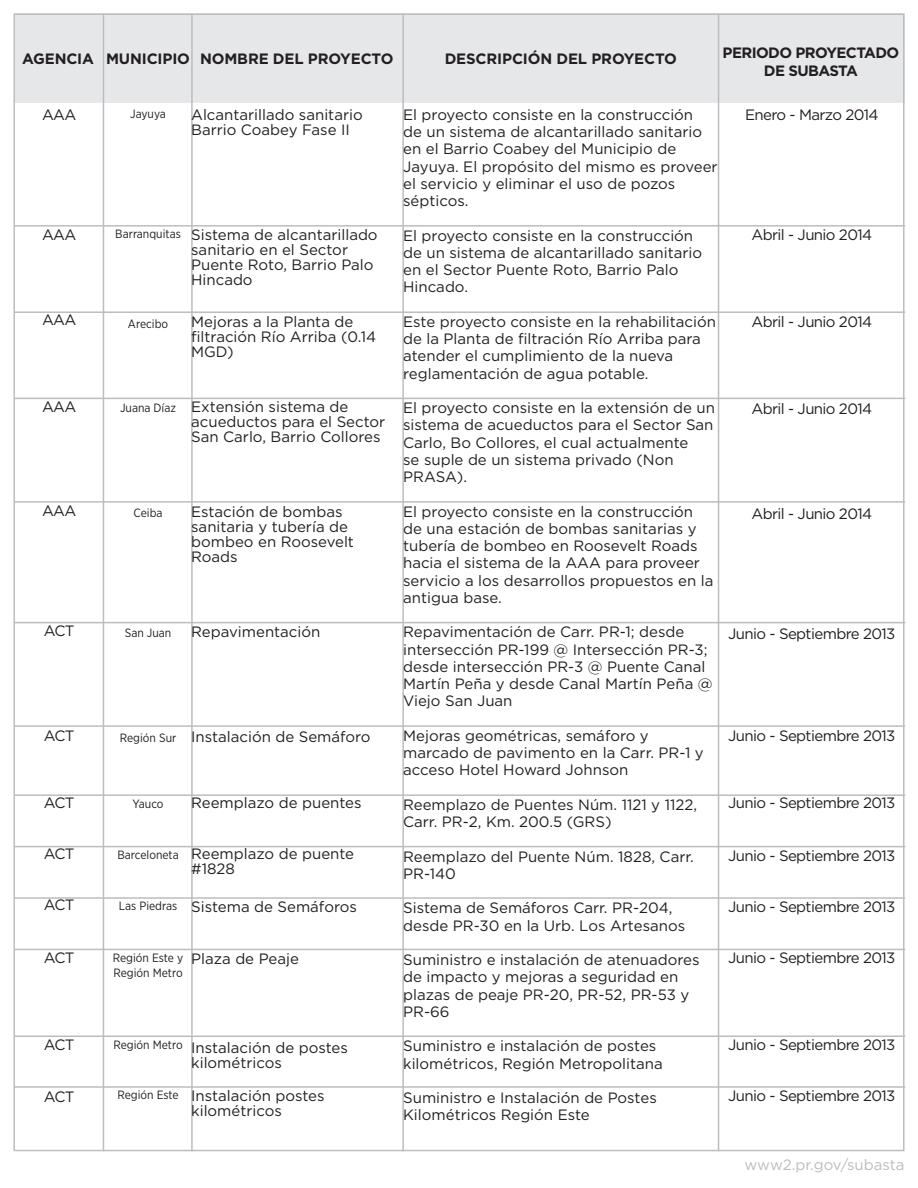
<style>
.page{position:relative;width:918px;height:1188px;background:#fff}
.page>*{position:absolute;margin:0;border:0;box-sizing:border-box;transform-origin:0 0}
.t1{font:15px/17.2px "Gotham";color:#231f20}
.t2{font:15px "Gotham";letter-spacing:-.04em;color:#231f20}
.t3{font:700 15px "Gotham";letter-spacing:-.01em;color:#231f20}
.t4{font:700 15px/18px "Gotham";letter-spacing:-.04em;color:#231f20;text-align:center}
.t5{font:15px "Gotham";color:#bcbdc0}
.t6{font:12px "Gotham Narrow";color:#231f20}
</style>
<div class="page">
<div style="left:14px;top:14px;width:89px;height:89px;background:#e6e7e9"></div>
<div style="left:103px;top:14px;width:90px;height:89px;background:#e6e7e9"></div>
<div style="left:193px;top:14px;width:211px;height:89px;background:#e6e7e9"></div>
<div style="left:404px;top:14px;width:315px;height:89px;background:#e6e7e9"></div>
<div style="left:719px;top:14px;width:185px;height:89px;background:#e6e7e9"></div>
<hr style="left:103px;top:14px;width:1px;height:1137px;background:#bcbdc0">
<hr style="left:191px;top:14px;width:2px;height:1137px;background:#bcbdc0">
<hr style="left:402px;top:14px;width:2px;height:1137px;background:#bcbdc0">
<hr style="left:718px;top:14px;width:1px;height:1137px;background:#bcbdc0">
<hr style="left:15px;top:225px;width:890px;height:2px;background:#bcbdc0">
<hr style="left:15px;top:311px;width:890px;height:2px;background:#bcbdc0">
<hr style="left:15px;top:398px;width:890px;height:1px;background:#bcbdc0">
<hr style="left:15px;top:501px;width:890px;height:2px;background:#bcbdc0">
<hr style="left:15px;top:622px;width:890px;height:1px;background:#bcbdc0">
<hr style="left:15px;top:725px;width:890px;height:2px;background:#bcbdc0">
<hr style="left:15px;top:794px;width:890px;height:2px;background:#bcbdc0">
<hr style="left:15px;top:846px;width:890px;height:1px;background:#bcbdc0">
<hr style="left:15px;top:897px;width:890px;height:2px;background:#bcbdc0">
<hr style="left:15px;top:949px;width:890px;height:1px;background:#bcbdc0">
<hr style="left:15px;top:1036px;width:890px;height:1px;background:#bcbdc0">
<hr style="left:15px;top:1086px;width:890px;height:2px;background:#bcbdc0">
<p class="t3" style="left:22px;top:49px;width:373px">AGENCIA MUNICIPIO NOMBRE DEL PROYECTO</p>
<p class="t3" style="left:445px;top:49px;width:234px">DESCRIPCIÓN DEL PROYECTO</p>
<p class="t4" style="left:723px;top:44px;width:178px">PERIODO PROYECTADO<br>DE SUBASTA</p>
<p class="t1" style="left:42px;top:106px;width:36px">AAA</p>
<p class="t1" style="left:42px;top:226px;width:36px">AAA</p>
<p class="t1" style="left:42px;top:311px;width:36px">AAA</p>
<p class="t1" style="left:42px;top:398px;width:36px">AAA</p>
<p class="t1" style="left:42px;top:502px;width:36px">AAA</p>
<p class="t1" style="left:44px;top:622px;width:32px">ACT</p>
<p class="t1" style="left:44px;top:727px;width:32px">ACT</p>
<p class="t1" style="left:44px;top:794px;width:32px">ACT</p>
<p class="t1" style="left:44px;top:845px;width:32px">ACT</p>
<p class="t1" style="left:44px;top:896px;width:32px">ACT</p>
<p class="t1" style="left:44px;top:949px;width:32px">ACT</p>
<p class="t1" style="left:44px;top:1036px;width:32px">ACT</p>
<p class="t1" style="left:44px;top:1088px;width:32px">ACT</p>
<p class="t6" style="left:130px;top:106px;width:37px">Jayuya</p>
<p class="t1" style="left:191px;top:107px;width:173px;line-height:15px">Alcantarillado sanitario<br>Barrio Coabey Fase II</p>
<p class="t6" style="left:115px;top:226px;width:67px">Barranquitas</p>
<p class="t6" style="left:128px;top:316px;width:42px">Arecibo</p>
<p class="t1" style="left:191px;top:227px;width:188px;line-height:15px">Sistema de alcantarillado sanitario en el Sector<br>Puente Roto, Barrio Palo<br>Hincado</p>
<p class="t1" style="left:191px;top:314px;width:187px;line-height:15px">Mejoras a la Planta de filtración Río Arriba (0.14<br>MGD)</p>
<p class="t6" style="left:120px;top:400px;width:58px">Juana Díaz</p>
<p class="t1" style="left:191px;top:400px;width:196px;line-height:15px">Extensión sistema de acueductos para el Sector<br>San Carlo, Barrio Collores</p>
<p class="t6" style="left:134px;top:505px;width:31px">Ceiba</p>
<p class="t1" style="left:191px;top:505px;width:164px;line-height:15px">Estación de bombas sanitaria y tubería de bombeo en Roosevelt<br>Roads</p>
<p class="t6" style="left:125px;top:625px;width:48px">San Juan</p>
<p class="t1" style="left:191px;top:623px;width:131px">Repavimentación</p>
<p class="t6" style="left:120px;top:730px;width:58px">Región Sur</p>
<p class="t1" style="left:191px;top:728px;width:181px">Instalación de Semáforo</p>
<p class="t6" style="left:133px;top:796px;width:33px">Yauco</p>
<p class="t6" style="left:117px;top:847px;width:63px">Barceloneta</p>
<p class="t6" style="left:119px;top:898px;width:60px">Las Piedras</p>
<p class="t1" style="left:191px;top:794px;width:172px">Reemplazo de puentes</p>
<p class="t1" style="left:191px;top:847px;width:164px;line-height:15px">Reemplazo de puente #1828</p>
<p class="t1" style="left:191px;top:898px;width:167px">Sistema de Semáforos</p>
<p class="t6" style="left:113px;top:951px;width:72px">Región Este y</p>
<p class="t6" style="left:113px;top:966px;width:71px">Región Metro</p>
<p class="t1" style="left:191px;top:950px;width:109px">Plaza de Peaje</p>
<p class="t6" style="left:113px;top:1038px;width:71px">Región Metro</p>
<p class="t6" style="left:117px;top:1087px;width:63px">Región Este</p>
<p class="t1" style="left:191px;top:1040px;width:158px;line-height:15px">Instalación de postes kilométricos</p>
<p class="t1" style="left:191px;top:1088px;width:135px;line-height:15px">Instalación postes kilométricos</p>
<p class="t1" style="left:403px;top:106px;width:316px">El proyecto consiste en la construcción<br>de un sistema de alcantarillado sanitario en el Barrio Coabey del Municipio de Jayuya. El propósito del mismo es proveer el servicio y eliminar el uso de pozos sépticos.</p>
<p class="t1" style="left:403px;top:227px;width:300px">El proyecto consiste en la construcción de un sistema de alcantarillado sanitario en el Sector Puente Roto, Barrio Palo<br>Hincado.</p>
<p class="t1" style="left:403px;top:313px;width:314px">Este proyecto consiste en la rehabilitación de la Planta de filtración Río Arriba para atender el cumplimiento de la nueva reglamentación de agua potable.</p>
<p class="t1" style="left:403px;top:399px;width:313px">El proyecto consiste en la extensión de un sistema de acueductos para el Sector San<br>Carlo, Bo Collores, el cual actualmente<br>se suple de un sistema privado (Non<br>PRASA).</p>
<p class="t1" style="left:403px;top:503px;width:312px">El proyecto consiste en la construcción de una estación de bombas sanitarias y tubería de bombeo en Roosevelt Roads hacia el sistema de la AAA para proveer servicio a los desarrollos propuestos en la antigua base.</p>
<p class="t1" style="left:403px;top:623px;width:311px">Repavimentación de Carr. PR-1; desde intersección PR-199 @ Intersección PR-3; desde intersección PR-3 @ Puente Canal Martín Peña y desde Canal Martín Peña @ Viejo San Juan</p>
<p class="t1" style="left:403px;top:727px;width:302px">Mejoras geométricas, semáforo y marcado de pavimento en la Carr. PR-1 y acceso Hotel Howard Johnson</p>
<p class="t1" style="left:403px;top:796px;width:295px">Reemplazo de Puentes Núm. 1121 y 1122,<br>Carr. PR-2, Km. 200.5 (GRS)</p>
<p class="t1" style="left:403px;top:848px;width:292px">Reemplazo del Puente Núm. 1828, Carr.<br>PR-140</p>
<p class="t1" style="left:403px;top:899px;width:284px">Sistema de Semáforos Carr. PR-204, desde PR-30 en la Urb. Los Artesanos</p>
<p class="t1" style="left:403px;top:951px;width:298px">Suministro e instalación de atenuadores de impacto y mejoras a seguridad en plazas de peaje PR-20, PR-52, PR-53 y<br>PR-66</p>
<p class="t1" style="left:403px;top:1037px;width:261px">Suministro e instalación de postes kilométricos, Región Metropolitana</p>
<p class="t1" style="left:403px;top:1089px;width:255px">Suministro e Instalación de Postes<br>Kilométricos Región Este</p>
<p class="t2" style="left:745px;top:106px;width:135px">Enero - Marzo 2014</p>
<p class="t2" style="left:752px;top:226px;width:122px">Abril - Junio 2014</p>
<p class="t2" style="left:752px;top:313px;width:122px">Abril - Junio 2014</p>
<p class="t2" style="left:752px;top:400px;width:122px">Abril - Junio 2014</p>
<p class="t2" style="left:752px;top:505px;width:122px">Abril - Junio 2014</p>
<p class="t2" style="left:728px;top:625px;width:169px">Junio - Septiembre 2013</p>
<p class="t2" style="left:728px;top:727px;width:169px">Junio - Septiembre 2013</p>
<p class="t2" style="left:728px;top:794px;width:169px">Junio - Septiembre 2013</p>
<p class="t2" style="left:728px;top:847px;width:169px">Junio - Septiembre 2013</p>
<p class="t2" style="left:728px;top:898px;width:169px">Junio - Septiembre 2013</p>
<p class="t2" style="left:728px;top:949px;width:169px">Junio - Septiembre 2013</p>
<p class="t2" style="left:728px;top:1036px;width:169px">Junio - Septiembre 2013</p>
<p class="t2" style="left:728px;top:1087px;width:169px">Junio - Septiembre 2013</p>
<p class="t5" style="left:744px;top:1156px;width:162px">www2.pr.gov/subasta</p>
</div>
